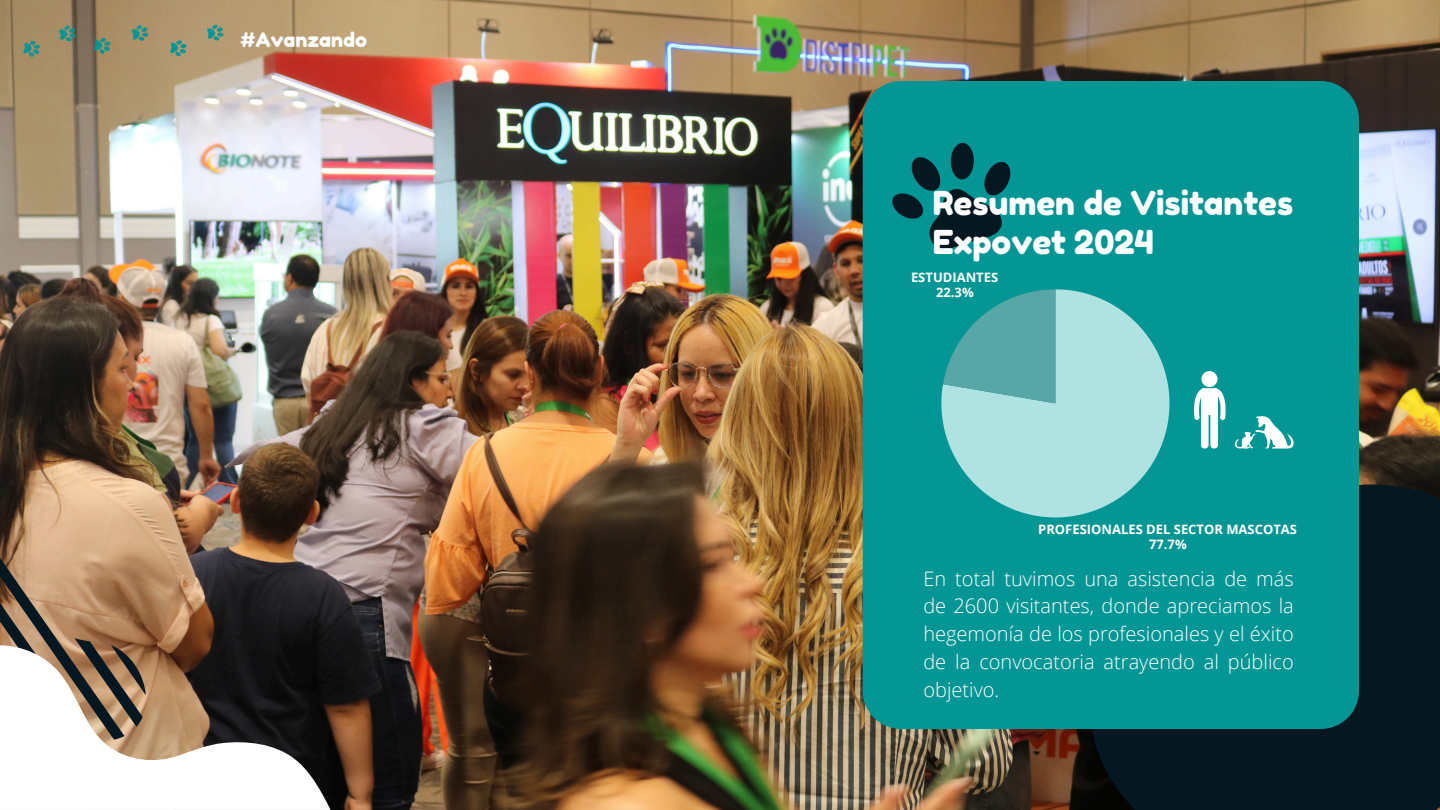
<style>
.page{position:relative;width:1440px;height:810px;background:#fff}
.page>*{position:absolute;margin:0;border:0;box-sizing:border-box;transform-origin:0 0}
.t1{font:32.9px/39.2px "Fredoka One";color:#fff}
.t2{font:300 20px/27.8px "Open Sans";color:#fff;text-align:justify}
.t3{font:20px "Fredoka One";color:#fff}
.t4{font:700 13px/15.3px "Open Sans";color:#fff;text-align:center}
</style>
<div class="page">
<img style="left:0;top:0;width:1440px;height:810px">
<div style="left:1085px;top:484px;width:355px;height:326px;background:#051721"></div>
<svg style="left:169px;top:39px;width:18px;height:18px"></svg>
<svg style="left:59px;top:25px;width:17px;height:17px"></svg>
<svg style="left:23px;top:39px;width:18px;height:18px"></svg>
<svg style="left:131px;top:24px;width:18px;height:18px"></svg>
<svg style="left:93px;top:37px;width:18px;height:18px"></svg>
<svg style="left:207px;top:24px;width:17px;height:17px"></svg>
<div style="left:863px;top:81px;width:496px;height:647px;background:#049695"></div>
<svg style="left:0;top:558px;width:146px;height:87px;background:#a27d5d"></svg>
<svg style="left:0;top:645px;width:331px;height:165px"></svg>
<div style="left:951px;top:143px;width:23px;height:37px;background:#051721;border-radius:50%"></div>
<svg style="left:888px;top:151px;width:130px;height:102px;background:#046366"></svg>
<svg style="left:941px;top:289px;width:228px;height:228px;background:#8ad1d0"></svg>
<svg style="left:943px;top:289px;width:112px;height:114px;background:#4da7a7"></svg>
<svg style="left:1235px;top:416px;width:59px;height:33px"></svg>
<svg style="left:1192px;top:388px;width:36px;height:61px"></svg>
<div style="left:1201px;top:371px;width:17px;height:16px;background:#fff;border-radius:50%"></div>
<p class="t3" style="left:241px;top:28px;width:128px">#Avanzando</p>
<p class="t1" style="left:933px;top:183px;width:362px">Resumen de Visitantes<br>Expovet 2024</p>
<p class="t4" style="left:911px;top:269px;width:89px">ESTUDIANTES<br>22.3%</p>
<p class="t4" style="left:1038px;top:521px;width:260px">PROFESIONALES DEL SECTOR MASCOTAS<br>77.7%</p>
<p class="t2" style="left:923px;top:564px;width:372px">En total tuvimos una asistencia de más de 2600 visitantes, donde apreciamos la hegemonía de los profesionales y el éxito de la convocatoria atrayendo al público objetivo.</p>
</div>
